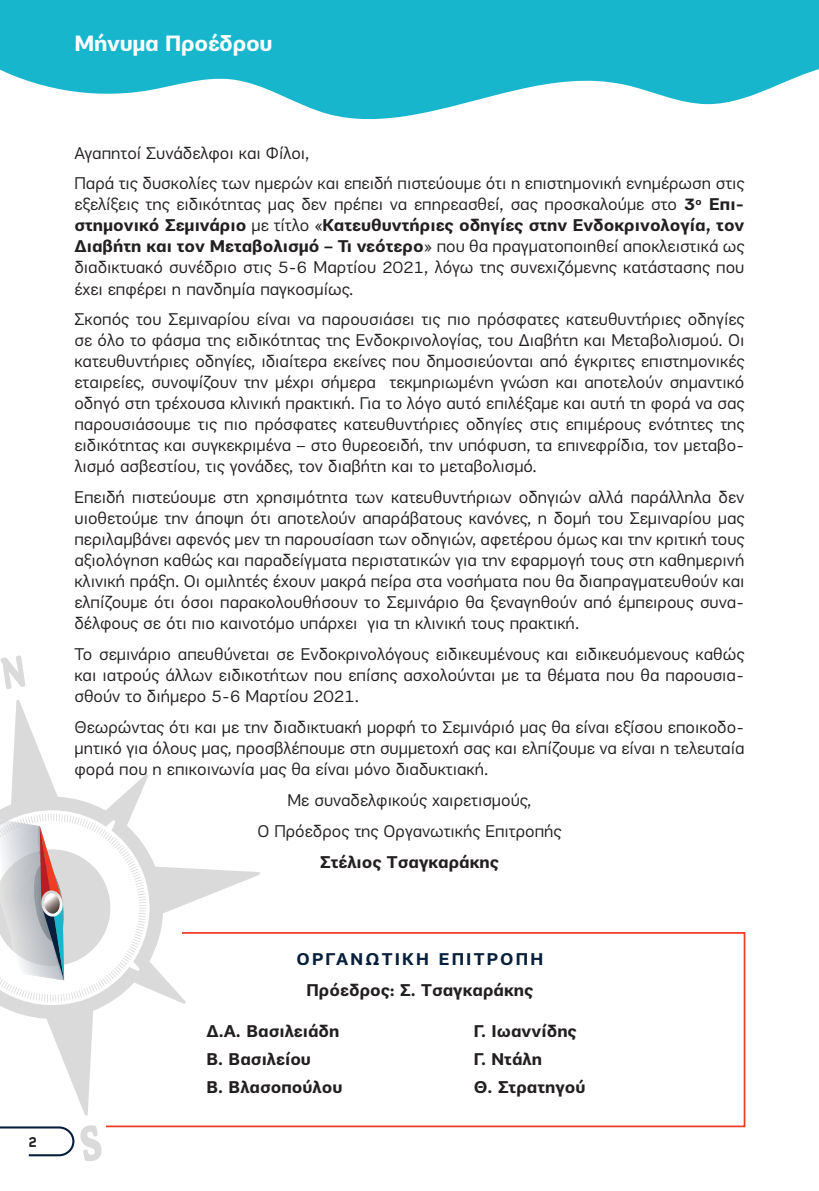
<style>
.page{position:relative;width:819px;height:1191px;background:#fff}
.page>*{position:absolute;margin:0;border:0;box-sizing:border-box;transform-origin:0 0}
.t1{font:700 22.75px "PF Encore Sans Pro";letter-spacing:-.015em;color:#fff}
.t2{font:17.5px/21px "PF Encore Sans Pro";color:#231f20;text-align:justify}
.t3{font:700 17.5px/28px "PF Encore Sans Pro";color:#231f20}
.t4{font:700 17.5px "PF Encore Sans Pro";letter-spacing:.125em;color:#071f3b}
.t5{font:700 17.5px "Kautiva Pro";color:#231f20}
.s1{font-weight:700}
</style>
<div class="page">
<svg style="left:0;top:0;width:819px;height:120px;fill:#18b6cc"></svg>
<svg style="left:0;top:655px;width:25px;height:34px"></svg>
<svg style="left:0;top:700px;width:260px;height:415px"></svg>
<svg style="left:0;top:813px;width:146px;height:188px"></svg>
<svg style="left:0;top:1125px;width:102px;height:36px"></svg>
<svg style="left:104px;top:931px;width:642px;height:197px"></svg>
<p class="t5" style="left:29px;top:1131px;width:9px">2</p>
<h1 class="t1" style="left:74px;top:29px;width:200px">Μήνυμα Προέδρου</h1>
<p class="t2" style="left:74px;top:137px;width:671px;line-height:31px">Αγαπητοί Συνάδελφοι και Φίλοι,<br>Παρά τις δυσκολίες των ημερών και επειδή πιστεύουμε ότι η επιστημονική ενημέρωση στις</p>
<p class="t2" style="left:74px;top:194px;width:671px">εξελίξεις της ειδικότητας μας δεν πρέπει να επηρεασθεί, σας προσκαλούμε στο <span class="s1">3</span><sup>ο</sup> <span class="s1">Επι&shy;στημονικό Σεμινάριο</span> με τίτλο «<span class="s1">Κατευθυντήριες οδηγίες στην Ενδοκρινολογία, τον Διαβήτη και τον Μεταβολισμό – Τι νεότερο</span>» που θα πραγματοποιηθεί αποκλειστικά ως διαδικτυακό συνέδριο στις 5-6 Mαρτίου 2021, λόγω της συνεχιζόμενης κατάστασης που έχει επφέρει η πανδημία παγκοσμίως.</p>
<p class="t2" style="left:74px;top:309px;width:671px">Σκοπός του Σεμιναρίου είναι να παρουσιάσει τις πιο πρόσφατες κατευθυντήριες οδηγίες σε όλο το φάσμα της ειδικότητας της Ενδοκρινολογίας, του Διαβήτη και Μεταβολισμού. Οι κατευθυντήριες οδηγίες, ιδιαίτερα εκείνες που δημοσιεύονται από έγκριτες επιστημονικές εταιρείες, συνοψίζουν την μέχρι σήμερα τεκμηριωμένη γνώση και αποτελούν σημαντικό οδηγό στη τρέχουσα κλινική πρακτική. Για το λόγο αυτό επιλέξαμε και αυτή τη φορά να σας παρουσιάσουμε τις πιο πρόσφατες κατευθυντήριες οδηγίες στις επιμέρους ενότητες της ειδικότητας και συγκεκριμένα – στο θυρεοειδή, την υπόφυση, τα επινεφρίδια, τον μεταβο&shy;λισμό ασβεστίου, τις γονάδες, τον διαβήτη και το μεταβολισμό.</p>
<p class="t2" style="left:74px;top:487px;width:671px">Επειδή πιστεύουμε στη χρησιμότητα των κατευθυντήριων οδηγιών αλλά παράλληλα δεν υιοθετούμε την άποψη ότι αποτελούν απαράβατους κανόνες, η δομή του Σεμιναρίου μας περιλαμβάνει αφενός μεν τη παρουσίαση των οδηγιών, αφετέρου όμως και την κριτική τους αξιολόγηση καθώς και παραδείγματα περιστατικών για την εφαρμογή τους στη καθημερινή κλινική πράξη. Οι ομιλητές έχουν μακρά πείρα στα νοσήματα που θα διαπραγματευθούν και ελπίζουμε ότι όσοι παρακολουθήσουν το Σεμινάριο θα ξεναγηθούν από έμπειρους συνα&shy;δέλφους σε ότι πιο καινοτόμο υπάρχει για τη κλινική τους πρακτική.</p>
<p class="t2" style="left:74px;top:644px;width:671px">Το σεμινάριο απευθύνεται σε Ενδοκρινολόγους ειδικευμένους και ειδικευόμενους καθώς και ιατρούς άλλων ειδικοτήτων που επίσης ασχολούνται με τα θέματα που θα παρουσια&shy;σθούν το διήμερο 5-6 Μαρτίου 2021.</p>
<p class="t2" style="left:74px;top:717px;width:671px">Θεωρώντας ότι και με την διαδικτυακή μορφή το Σεμινάριό μας θα είναι εξίσου εποικοδο&shy;μητικό για όλους μας, προσβλέπουμε στη συμμετοχή σας και ελπίζουμε να είναι η τελευταία φορά που η επικοινωνία μας θα είναι μόνο διαδυκτιακή.</p>
<p class="t2" style="left:257px;top:785px;width:306px;line-height:31px;text-align:center">Με συναδελφικούς χαιρετισμούς,<br>Ο Πρόεδρος της Οργανωτικής Επιτροπής</p>
<p class="t3" style="left:320px;top:848px;width:180px">Στέλιος Τσαγκαράκης</p>
<p class="t4" style="left:296px;top:947px;width:248px">ΟΡΓΑΝΩΤΙΚΗ ΕΠΙΤΡΟΠΗ</p>
<p class="t3" style="left:306px;top:976px;width:228px">Πρόεδρος: Σ. Τσαγκαράκης</p>
<p class="t3" style="left:206px;top:1017px;width:138px">Δ.Α. Βασιλειάδη<br>Β. Βασιλείου<br>Β. Βλασοπούλου</p>
<p class="t3" style="left:473px;top:1017px;width:113px">Γ. Ιωαννίδης<br>Γ. Ντάλη<br>Θ. Στρατηγού</p>
</div>
